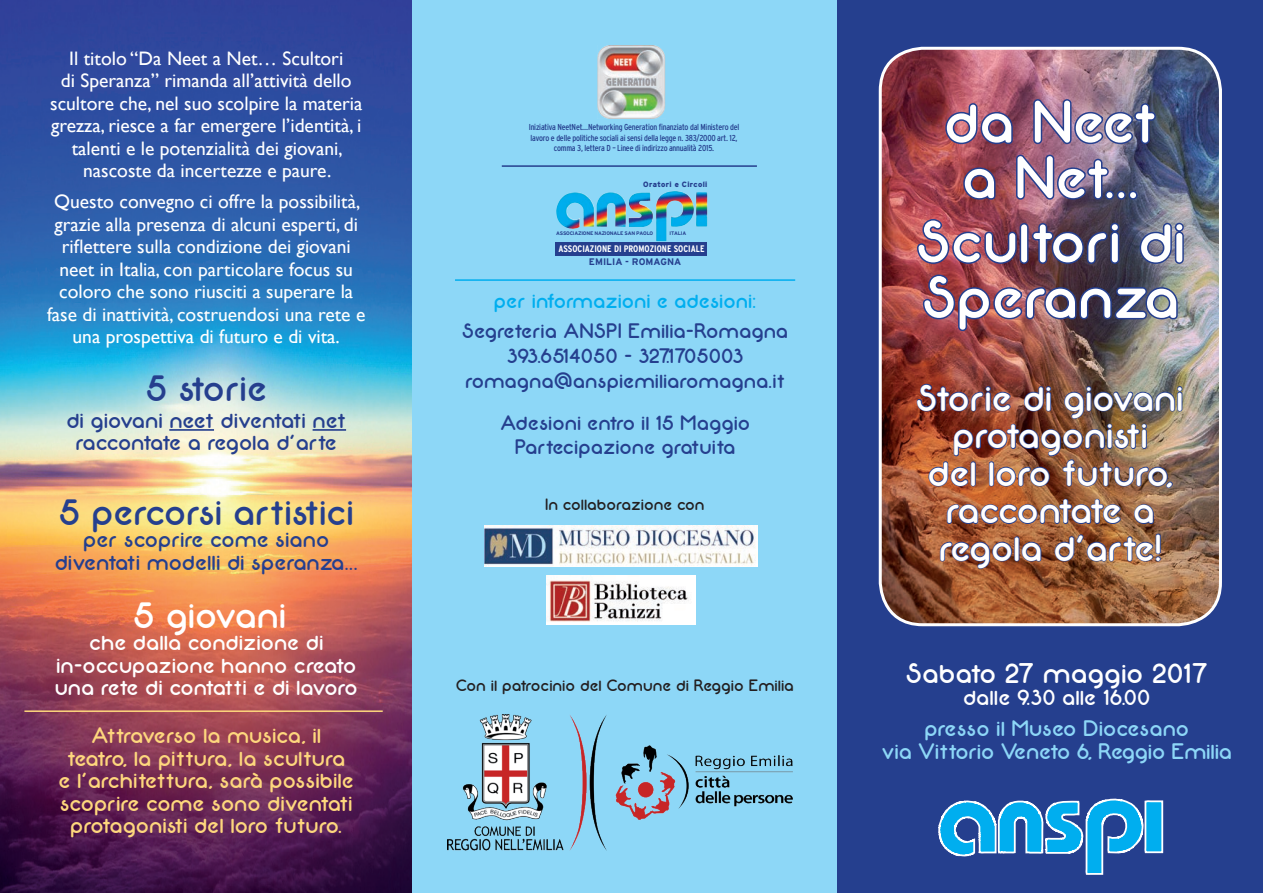
<style>
.page{position:relative;width:1263px;height:893px;background:#fff}
.page>*{position:absolute;margin:0;border:0;box-sizing:border-box;transform-origin:0 0}
.t1{font:60px/55.5px "Neon 80 s";color:#fff}
.t2{font:37.5px/37.5px "Neon 80 s";color:#fff;text-align:center}
.t3{font:37.5px "Neon 80 s";color:#253f8e}
.t4{font:28.5px "Neon 80 s";color:#fff}
.t5{font:22.5px/22.5px "Neon 80 s";color:#fed77d;text-align:center}
.t6{font:22.5px/22.5px "Neon 80 s";color:#fff;text-align:center}
.t7{font:22.5px/22.5px "Neon 80 s";letter-spacing:-.01em;color:#8dd7f7;text-align:center}
.t8{font:22.5px/22.5px "Neon 80 s";color:#253f8e;text-align:center}
.t9{font:22.5px/22.5px "Neon 80 s";letter-spacing:-.025em;color:#253f8e;text-align:center}
.t10{font:21px/25.2px "Neon 80 s";color:#253f8e;text-align:center}
.t11{font:21px "Neon 80 s";color:#00aeef}
.t12{font:19.5px/22.5px "Gill Sans";color:#fff;text-align:center}
.t13{font:16.5px "Neon 80 s";color:#231f20}
.t14{font:700 condensed 9.45px "Interstate";color:#fff}
.t15{font:700 9.45px "Interstate";color:#253f8e}
.t16{font:condensed 8.7px/10.4px "Interstate";letter-spacing:-.025em;color:#253f8e;text-align:center}
.t17{font:900 7.65px "Interstate";letter-spacing:.05em;color:#253f8e}
.t18{font:700 5.1px "Interstate";letter-spacing:-.04em;color:#253f8e}
</style>
<div class="page">
<img style="left:0;top:0;width:412px;height:893px">
<div style="left:412px;top:0;width:426px;height:893px;background:#8dd7f7"></div>
<div style="left:838px;top:0;width:425px;height:893px;background:#253f8e"></div>
<img style="left:880px;top:48px;width:340px;height:577px">
<div style="left:879px;top:47px;width:343px;height:579px;border:3px solid #fff;border-radius:43px"></div>
<svg style="left:938px;top:798px;width:226px;height:77px"></svg>
<hr style="left:502px;top:165px;width:255px;height:2px;background:#253f8e">
<hr style="left:455px;top:279px;width:340px;height:2px;background:#00aeef">
<img style="left:944px;top:97px;width:214px;height:105px">
<img style="left:914px;top:218px;width:207px;height:48px">
<svg style="left:1138px;top:220px;width:48px;height:46px"></svg>
<img style="left:920px;top:273px;width:260px;height:61px">
<img style="left:915px;top:382px;width:268px;height:107px">
<img style="left:946px;top:498px;width:176px;height:27px">
<svg style="left:1133px;top:503px;width:22px;height:22px"></svg>
<svg style="left:939px;top:535px;width:103px;height:35px;background:#845042"></svg>
<img style="left:1054px;top:532px;width:108px;height:31px">
<img style="left:598px;top:46px;width:67px;height:72px">
<hr style="left:169px;top:429px;width:45px;height:2px;background:#253f8e">
<hr style="left:313px;top:429px;width:33px;height:2px;background:#253f8e">
<hr style="left:24px;top:710px;width:359px;height:2px;background:#fed77d">
<div style="left:556px;top:242px;width:151px;height:13px;background:#253f8e"></div>
<img style="left:656px;top:191px;width:38px;height:50px">
<img style="left:448px;top:714px;width:344px;height:137px">
<img style="left:485px;top:526px;width:272px;height:41px">
<img style="left:547px;top:576px;width:148px;height:49px">
<p class="t12" style="left:50px;top:46px;width:314px">Il titolo “Da Neet a Net… Scultori<br>di Speranza” rimanda all’attività dello scultore che, nel suo scolpire la materia grezza, riesce a far emergere l’identità, i talenti e le potenzialità dei giovani, nascoste da incertezze e paure.</p>
<p class="t12" style="left:47px;top:190px;width:320px">Questo convegno ci offre la possibilità, grazie alla presenza di alcuni esperti, di riflettere sulla condizione dei giovani neet in Italia, con particolare focus su coloro che sono riusciti a superare la fase di inattività, costruendosi una rete e una prospettiva di futuro e di vita.</p>
<h2 class="t3" style="left:145px;top:367px;width:123px">5 storie</h2>
<p class="t9" style="left:66px;top:408px;width:281px">di giovani neet diventati net raccontate a regola d’arte</p>
<h2 class="t3" style="left:59px;top:491px;width:297px">5 percorsi artistici</h2>
<p class="t8" style="left:55px;top:528px;width:304px">per scoprire come siano diventati modelli di speranza...</p>
<h2 class="t2" style="left:133px;top:596px;width:155px">5 giovani</h2>
<p class="t6" style="left:55px;top:631px;width:305px">che dalla condizione di in-occupazione hanno creato una rete di contatti e di lavoro</p>
<p class="t5" style="left:59px;top:724px;width:297px">Attraverso la musica, il teatro, la pittura, la scultura e l’architettura, sarà possibile scoprire come sono diventati protagonisti del loro futuro.</p>
<p class="t16" style="left:529px;top:122px;width:212px">Iniziativa NeetNet…Networking Generation finanziato dal Ministero del lavoro e delle politiche sociali ai sensi della legge n. 383/2000 art. 12, comma 3, lettera D – Linee di indirizzo annualità 2015.</p>
<p class="t17" style="left:643px;top:180px;width:66px">Oratori e Circoli</p>
<p class="t18" style="left:556px;top:231px;width:99px">ASSOCIAZIONE NAZIONALE SAN PAOLO</p>
<p class="t18" style="left:670px;top:231px;width:18px">ITALIA</p>
<p class="t14" style="left:558px;top:243px;width:148px">ASSOCIAZIONE DI PROMOZIONE SOCIALE</p>
<p class="t15" style="left:589px;top:256px;width:94px">EMILIA - ROMAGNA</p>
<p class="t11" style="left:494px;top:289px;width:264px">per informazioni e adesioni:</p>
<p class="t10" style="left:462px;top:318px;width:328px">Segreteria ANSPI Emilia-Romagna<br>393.6514050 - 327.1705003 romagna@anspiemiliaromagna.it</p>
<p class="t10" style="left:500px;top:411px;width:252px;line-height:23.7px">Adesioni entro il 15 Maggio<br>Partecipazione gratuita</p>
<p class="t13" style="left:545px;top:495px;width:161px">In collaborazione con</p>
<p class="t13" style="left:456px;top:677px;width:340px">Con il patrocinio del Comune di Reggio Emilia</p>
<h1 class="t1" style="left:944px;top:94px;width:214px">da Neet a Net...</h1>
<h1 class="t1" style="left:915px;top:214px;width:271px">Scultori di<br>Speranza</h1>
<h2 class="t2" style="left:916px;top:379px;width:269px">Storie di giovani protagonisti<br>del loro futuro, raccontate a regola d’arte!</h2>
<h3 class="t4" style="left:905px;top:657px;width:304px">Sabato 27 maggio 2017</h3>
<p class="t6" style="left:963px;top:686px;width:189px">dalle 9.30 alle 16.00</p>
<p class="t7" style="left:881px;top:717px;width:352px">presso il Museo Diocesano<br>via Vittorio Veneto 6, Reggio Emilia</p>
</div>
